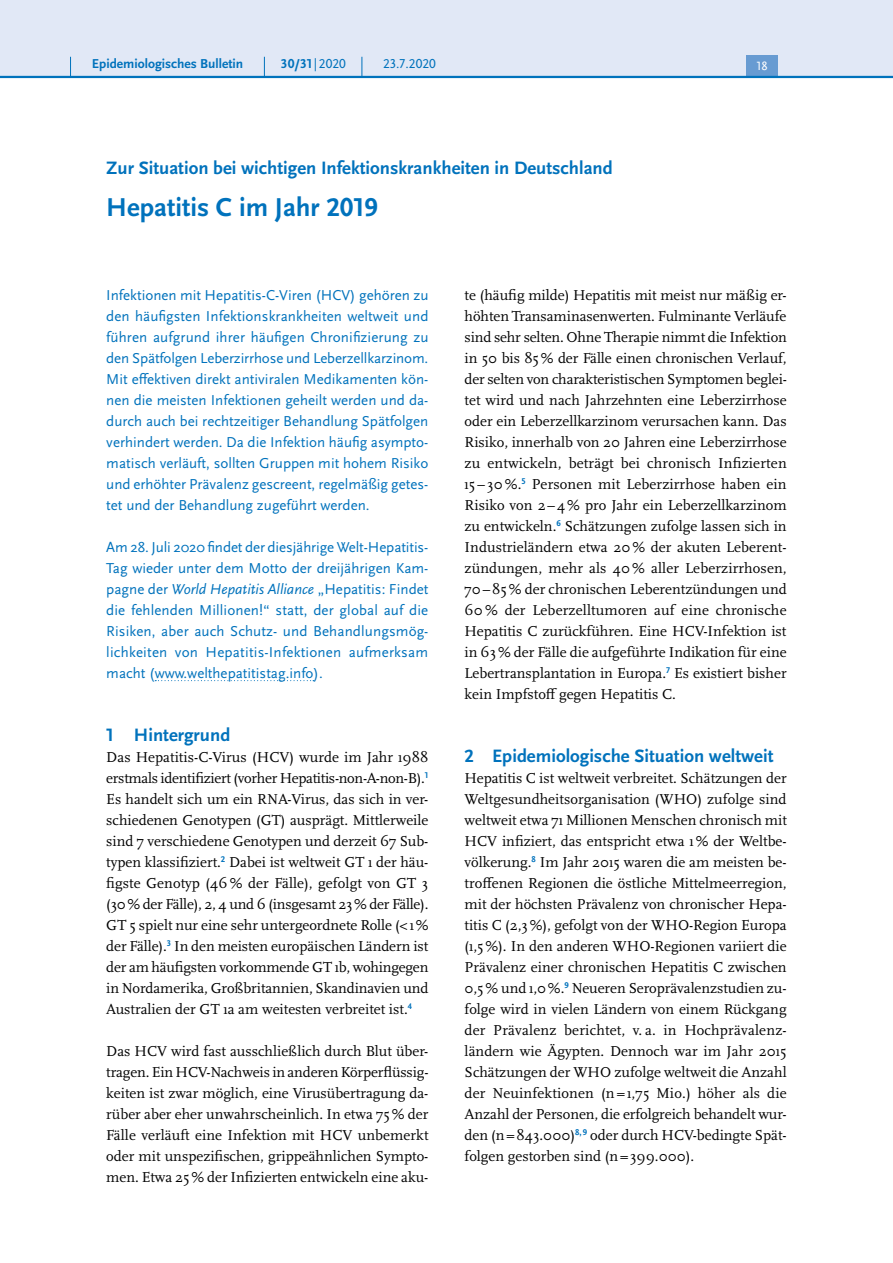
<style>
.page{position:relative;width:893px;height:1263px;background:#fff}
.page>*{position:absolute;margin:0;border:0;box-sizing:border-box;transform-origin:0 0}
.H2{font:700 27px "Scala Sans Pro";color:#0072bc}
.H3_-_über_alle_Spalt{font:700 18.75px "Scala Sans Pro";color:#0072bc}
.P_-_Fließtext{font:15px/21px "Scala Pro";color:#000;text-align:justify}
.P_-_Fließtext_Abstra{font:15px/21px "Scala Sans Pro";color:#0072bc;text-align:justify}
.t1{font:700 13.5px "Scala Sans Pro";color:#0072bc}
.t2{font:13.5px "Scala Sans Pro";color:#0072bc}
.t3{font:12.45px "Scala Sans Pro";color:#fff}
.s1{font-weight:400}
.s2{font-style:italic}
</style>
<div class="page">
<svg style="left:155px;top:680px;width:159px;height:1px"></svg>
<div style="left:0;top:0;width:893px;height:77px;background:#e1e8f6"></div>
<div style="left:746px;top:55px;width:32px;height:21px;background:#679bd2"></div>
<hr style="left:0;top:76px;width:893px;height:2px;background:#0072bc">
<svg style="left:70px;top:57px;width:1px;height:19px"></svg>
<svg style="left:264px;top:57px;width:1px;height:19px"></svg>
<svg style="left:362px;top:57px;width:1px;height:19px"></svg>
<p class="t1" style="left:92px;top:55px;width:153px">Epidemiologisches Bulletin</p>
<p class="t1" style="left:281px;top:55px;width:67px">30/31 <span class="s1">|2020</span></p>
<p class="t2" style="left:383px;top:55px;width:54px">23.7.2020</p>
<p class="t3" style="left:757px;top:59px;width:13px">18</p>
<h3 class="H3_-_über_alle_Spalt" style="left:106px;top:156px;width:508px">Zur Situation bei wichtigen Infektionskrankheiten in Deutschland</h3>
<h2 class="H2" style="left:106px;top:191px;width:273px">Hepatitis C im Jahr 2019</h2>
<p class="P_-_Fließtext_Abstra" style="left:106px;top:284px;width:324px">Infektionen mit Hepatitis-C-Viren (HCV) gehören zu den häufigsten Infektionskrankheiten weltweit und führen aufgrund ihrer häufigen Chronifizierung zu den Spätfolgen Leberzirrhose und Leberzellkarzinom.<br>Mit effektiven direkt antiviralen Medikamenten kön&shy;nen die meisten Infektionen geheilt werden und da&shy;durch auch bei rechtzeitiger Behandlung Spätfolgen verhindert werden. Da die Infektion häufig asympto&shy;matisch verläuft, sollten Gruppen mit hohem Risiko und erhöhter Prävalenz gescreent, regelmäßig getes&shy;tet und der Behandlung zugeführt werden.</p>
<p class="P_-_Fließtext_Abstra" style="left:106px;top:536px;width:324px">Am 28. Juli 2020 findet der diesjährige Welt-Hepatitis-Tag wieder unter dem Motto der dreijährigen Kam&shy;pagne der <span class="s2">World Hepatitis Alliance</span> „Hepatitis: Findet die fehlenden Millionen!“ statt, der global auf die Risiken, aber auch Schutz- und Behandlungsmög&shy;lichkeiten von Hepatitis-Infektionen aufmerksam macht (www.welthepatitistag.info).</p>
<p class="H3_-_über_alle_Spalt" style="left:106px;top:723px;width:126px">1 Hintergrund</p>
<p class="P_-_Fließtext" style="left:106px;top:746px;width:324px">Das Hepatitis-C-Virus (HCV) wurde im Jahr 1988 erstmals identifiziert (vorher Hepatitis-non-A-non-B).<sup>1<br></sup>Es handelt sich um ein RNA-Virus, das sich in ver&shy;schiedenen Genotypen (GT) ausprägt. Mittlerweile sind 7 verschiedene Genotypen und derzeit 67 Sub&shy;typen klassifiziert.<sup>2</sup> Dabei ist weltweit GT 1 der häu&shy;figste Genotyp (46 % der Fälle), gefolgt von GT 3 (30% der Fälle), 2, 4 und 6 (insgesamt 23% der Fälle).<br>GT 5 spielt nur eine sehr untergeordnete Rolle (&lt;1% der Fälle).<sup>3</sup> In den meisten europäischen Ländern ist der am häufigsten vorkommende GT 1b, wohingegen in Nordamerika, Großbritannien, Skandinavien und Australien der GT 1a am weitesten verbreitet ist.<sup>4</sup></p>
<p class="P_-_Fließtext" style="left:106px;top:1040px;width:324px">Das HCV wird fast ausschließlich durch Blut über&shy;tragen. Ein HCV-Nachweis in anderen Körperflüssig&shy;keiten ist zwar möglich, eine Virusübertragung da&shy;rüber aber eher unwahrscheinlich. In etwa 75% der Fälle verläuft eine Infektion mit HCV unbemerkt oder mit unspezifischen, grippeähnlichen Sympto&shy;men. Etwa 25% der Infizierten entwickeln eine aku-</p>
<p class="P_-_Fließtext" style="left:465px;top:284px;width:324px">te (häufig milde) Hepatitis mit meist nur mäßig er&shy;höhten Transaminasenwerten. Fulminante Verläufe sind sehr selten. Ohne Therapie nimmt die Infektion in 50 bis 85% der Fälle einen chronischen Verlauf, der selten von charakteristischen Symptomen beglei&shy;tet wird und nach Jahrzehnten eine Leberzirrhose oder ein Leberzellkarzinom verursachen kann. Das Risiko, innerhalb von 20 Jahren eine Leberzirrhose zu entwickeln, beträgt bei chronisch Infizierten 15 – 30%.<sup>5</sup> Personen mit Leberzirrhose haben ein Risiko von 2–4% pro Jahr ein Leberzellkarzinom zu entwickeln.<sup>6</sup> Schätzungen zufolge lassen sich in Industrieländern etwa 20 % der akuten Leberent&shy;zündungen, mehr als 40 % aller Leberzirrhosen, 70–85% der chronischen Leberentzündungen und 60 % der Leberzelltumoren auf eine chronische Hepatitis C zurückführen. Eine HCV-Infektion ist in 63% der Fälle die aufgeführte Indikation für eine Lebertransplantation in Europa.<sup>7</sup> Es existiert bisher kein Impfstoff gegen Hepatitis C.</p>
<p class="H3_-_über_alle_Spalt" style="left:465px;top:744px;width:310px">2 Epidemiologische Situation weltweit</p>
<p class="P_-_Fließtext" style="left:465px;top:767px;width:324px">Hepatitis C ist weltweit verbreitet. Schätzungen der Weltgesundheitsorganisation (WHO) zufolge sind weltweit etwa 71 Millionen Menschen chronisch mit HCV infiziert, das entspricht etwa 1% der Weltbe&shy;völkerung.<sup>8</sup> Im Jahr 2015 waren die am meisten be&shy;troffenen Regionen die östliche Mittelmeerregion, mit der höchsten Prävalenz von chronischer Hepa&shy;titis C (2,3%), gefolgt von der WHO-Region Europa (1,5%). In den anderen WHO-Regionen variiert die Prävalenz einer chronischen Hepatitis C zwischen 0,5% und 1,0%.<sup>9</sup> Neueren Seroprävalenzstudien zu&shy;folge wird in vielen Ländern von einem Rückgang der Prävalenz berichtet, v. a. in Hochprävalenz&shy;ländern wie Ägypten. Dennoch war im Jahr 2015<br>Schätzungen der WHO zufolge weltweit die Anzahl der Neuinfektionen (n = 1,75 Mio.) höher als die Anzahl der Personen, die erfolgreich behandelt wur&shy;den (n=843.000)<sup>8,9</sup> oder durch HCV-bedingte Spät&shy;folgen gestorben sind (n=399.000).</p>
</div>
